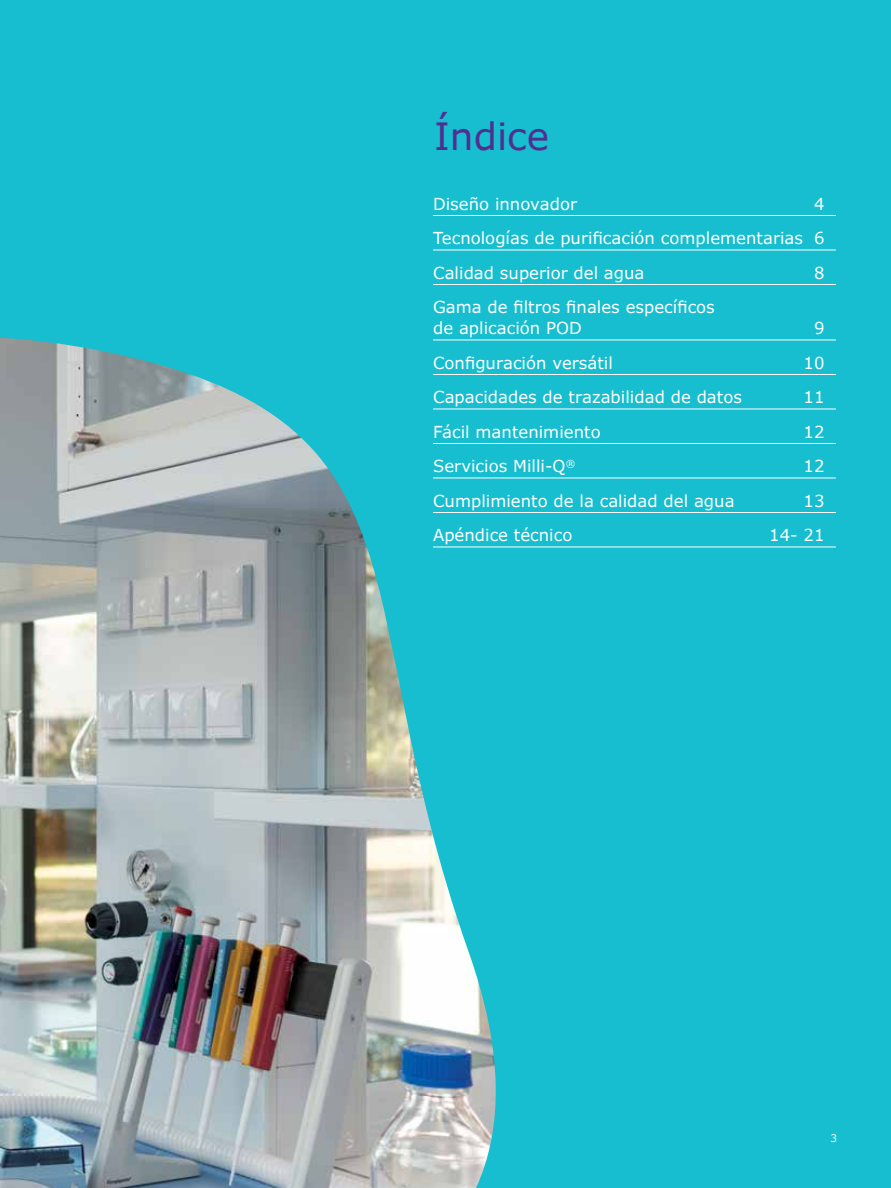
<style>
.page{position:relative;width:891px;height:1188px;background:#16becf}
.page>*{position:absolute;margin:0;border:0;box-sizing:border-box;transform-origin:0 0}
.t1{font:37.5px "Verdana Pro";color:#522e91}
.t2{font:16.5px/34.5px "Verdana Pro";color:#fff;text-align:justify}
.t3{font:10.5px "Verdana Pro";color:#fff}
</style>
<div class="page">
<img style="left:0;top:338px;width:504px;height:850px">
<hr style="left:433px;top:215px;width:403px;height:1px;background:#fff">
<hr style="left:433px;top:250px;width:403px;height:1px;background:#fff">
<hr style="left:433px;top:284px;width:403px;height:1px;background:#fff">
<hr style="left:433px;top:340px;width:403px;height:1px;background:#fff">
<hr style="left:433px;top:374px;width:403px;height:1px;background:#fff">
<hr style="left:433px;top:409px;width:403px;height:1px;background:#fff">
<hr style="left:433px;top:443px;width:403px;height:1px;background:#fff">
<hr style="left:433px;top:478px;width:403px;height:1px;background:#fff">
<hr style="left:433px;top:512px;width:403px;height:1px;background:#fff">
<hr style="left:433px;top:547px;width:403px;height:1px;background:#fff">
<h1 class="t1" style="left:434px;top:113px;width:117px">Índice</h1>
<p class="t2" style="left:433px;top:187px;width:146px">Diseño innovador</p>
<p class="t2" style="left:433px;top:187px;width:393px;text-indent:381px">4<br>Tecnologías de purificación complementarias 6<br>Calidad superior del agua</p>
<p class="t2" style="left:814px;top:256px;width:12px">8</p>
<p class="t2" style="left:433px;top:297px;width:283px;line-height:21px">Gama de filtros finales específicos de aplicación POD</p>
<p class="t2" style="left:814px;top:311px;width:12px">9</p>
<p class="t2" style="left:433px;top:346px;width:181px">Configuración versátil</p>
<p class="t2" style="left:804px;top:346px;width:22px">10</p>
<p class="t2" style="left:433px;top:380px;width:310px">Capacidades de trazabilidad de datos</p>
<p class="t2" style="left:804px;top:380px;width:22px">11</p>
<p class="t2" style="left:433px;top:415px;width:169px">Fácil mantenimiento</p>
<p class="t2" style="left:804px;top:415px;width:22px">12</p>
<p class="t2" style="left:433px;top:449px;width:144px">Servicios Milli-Q<sup>®</sup></p>
<p class="t2" style="left:804px;top:449px;width:22px">12</p>
<p class="t2" style="left:433px;top:484px;width:303px">Cumplimiento de la calidad del agua</p>
<p class="t2" style="left:804px;top:484px;width:22px">13</p>
<p class="t2" style="left:433px;top:518px;width:141px">Apéndice técnico</p>
<p class="t2" style="left:769px;top:518px;width:57px">14- 21</p>
<p class="t3" style="left:831px;top:1131px;width:8px">3</p>
</div>
